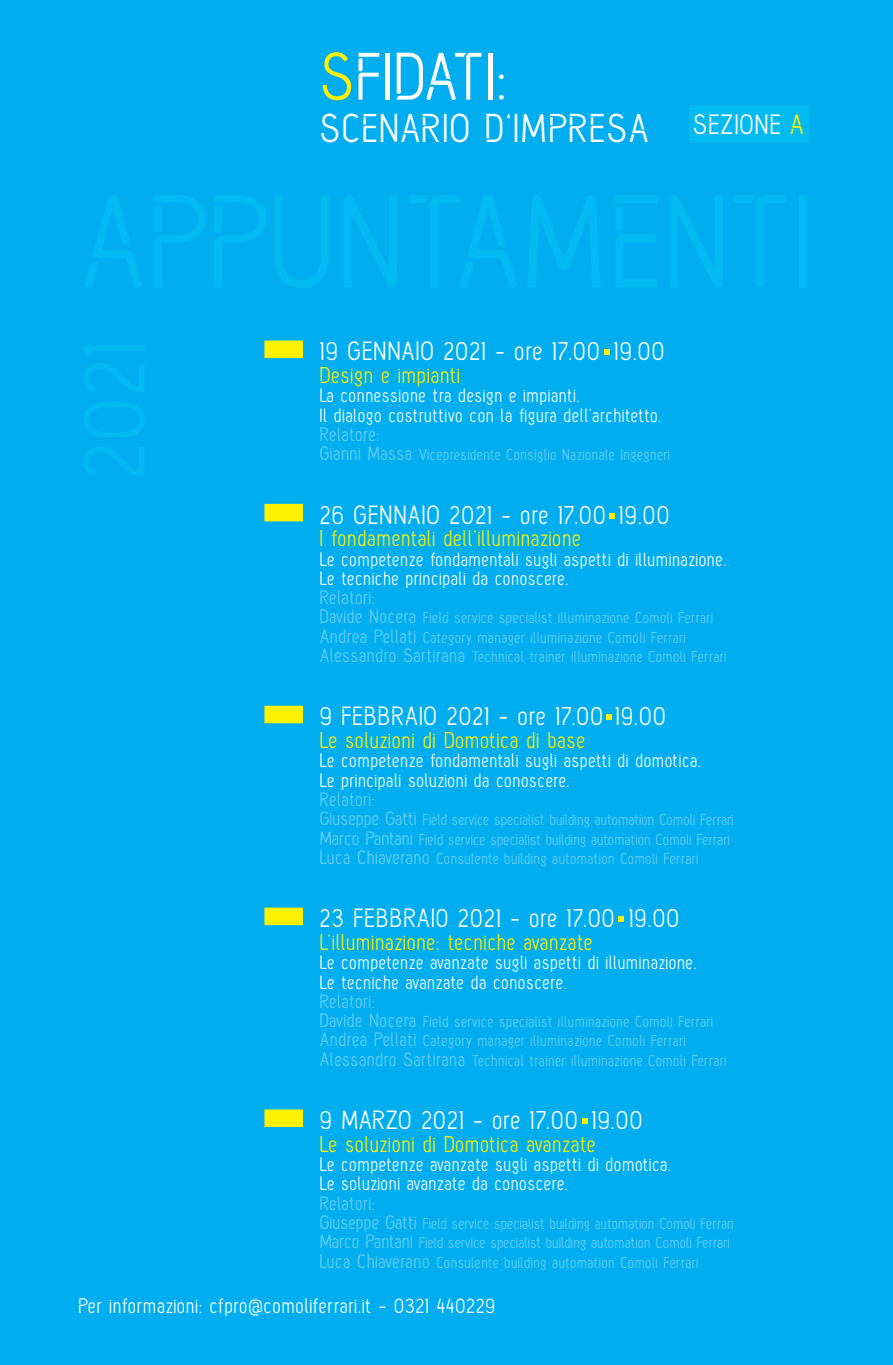
<style>
.page{position:relative;width:893px;height:1365px;background:#fff}
.page>*{position:absolute;margin:0;border:0;box-sizing:border-box;transform-origin:0 0}
.t1{font:66.67px "Capsule X Pro Medium Personal Use";color:#fff}
.t2{font:40.07px "Capsule X Pro Medium Personal Use";letter-spacing:.02em;color:#fff}
.t3{font:27.82px "Capsule X Pro Medium Personal Use";letter-spacing:.02em;color:#fff}
.t4{font:26.25px "Capsule X Pro Medium Personal Use";letter-spacing:.02em;color:#fff}
.t5{font:22.75px "Capsule X Pro Medium Personal Use";letter-spacing:.02em;color:#fff101}
.t6{font:21px "Capsule X Pro Medium Personal Use";letter-spacing:.02em;color:#fff}
.t7{font:19.25px "Capsule X Pro Medium Personal Use";letter-spacing:.02em;color:#fff}
.t8{font:19.25px "Capsule X Pro Medium Personal Use";letter-spacing:.005em;color:#6bcff6}
.t9{font:15.75px "Capsule X Pro Medium Personal Use";letter-spacing:.02em;color:#6bcff6}
.t10{font:15.75px "Capsule X Pro Medium Personal Use";color:#6bcff6}
.s1{color:#fff101}
.s2{font-size:19.25px}
</style>
<div class="page">
<div style="left:0;top:0;width:893px;height:1364px;background:#00aeef"></div>
<svg style="left:609px;top:513px;width:6px;height:5px"></svg>
<div style="left:264px;top:504px;width:39px;height:17px;background:#fff101"></div>
<div style="left:264px;top:705px;width:39px;height:18px;background:#fff101"></div>
<svg style="left:606px;top:714px;width:6px;height:6px"></svg>
<div style="left:264px;top:907px;width:39px;height:18px;background:#fff101"></div>
<svg style="left:619px;top:916px;width:5px;height:6px"></svg>
<div style="left:264px;top:1109px;width:39px;height:17px;background:#fff101"></div>
<svg style="left:582px;top:1118px;width:5px;height:5px"></svg>
<div style="left:264px;top:340px;width:39px;height:18px;background:#fff101"></div>
<svg style="left:604px;top:349px;width:5px;height:6px"></svg>
<div style="left:689px;top:105px;width:119px;height:37px;background:#00baf1"></div>
<p class="t1" style="left:319px;top:50px;width:189px"><span class="s1">S</span>FIDATI:</p>
<p class="t2" style="left:319px;top:112px;width:332px">SCENARIO D’IMPRESA</p>
<p class="t3" style="left:693px;top:113px;width:113px">SEZIONE <span class="s1">A</span></p>
<p class="t4" style="left:319px;top:340px;width:347px">19 GENNAIO 2021 - ore 17.00 19.00</p>
<p class="t5" style="left:319px;top:366px;width:142px">Design e impianti</p>
<p class="t7" style="left:319px;top:388px;width:262px">La connessione tra design e impianti.</p>
<p class="t7" style="left:319px;top:407px;width:344px">Il dialogo costruttivo con la figura dell’architetto.</p>
<p class="t8" style="left:319px;top:426px;width:62px">Relatore:</p>
<p class="t9" style="left:319px;top:448px;width:352px"><span class="s2">Gianni Massa</span> Vicepresidente Consiglio Nazionale Ingegneri</p>
<p class="t4" style="left:319px;top:504px;width:352px">26 GENNAIO 2021 - ore 17.00 19.00</p>
<p class="t5" style="left:319px;top:529px;width:263px">I fondamentali dell’illuminazione</p>
<p class="t7" style="left:319px;top:551px;width:409px">Le competenze fondamentali sugli aspetti di illuminazione.</p>
<p class="t7" style="left:319px;top:570px;width:251px">Le tecniche principali da conoscere.</p>
<p class="t8" style="left:319px;top:589px;width:57px">Relatori:</p>
<p class="t9" style="left:319px;top:611px;width:395px"><span class="s2">Davide Nocera</span> Field service specialist illuminazione Comoli Ferrari</p>
<p class="t9" style="left:319px;top:630px;width:368px"><span class="s2">Andrea Pellati</span> Category manager illuminazione Comoli Ferrari</p>
<p class="t9" style="left:319px;top:650px;width:409px"><span class="s2">Alessandro Sartirana</span> Technical trainer illuminazione Comoli Ferrari</p>
<p class="t4" style="left:319px;top:705px;width:348px">9 FEBBRAIO 2021 - ore 17.00 19.00</p>
<p class="t5" style="left:319px;top:731px;width:267px">Le soluzioni di Domotica di base</p>
<p class="t7" style="left:319px;top:753px;width:383px">Le competenze fondamentali sugli aspetti di domotica.</p>
<p class="t7" style="left:319px;top:772px;width:252px">Le principali soluzioni da conoscere.</p>
<p class="t8" style="left:319px;top:791px;width:57px">Relatori:</p>
<p class="t10" style="left:319px;top:813px;width:415px"><span class="s2">Giuseppe Gatti</span> Field service specialist building automation Comoli Ferrari</p>
<p class="t10" style="left:319px;top:832px;width:412px"><span class="s2">Marco Pantani</span> Field service specialist building automation Comoli Ferrari</p>
<p class="t9" style="left:319px;top:851px;width:381px"><span class="s2">Luca Chiaverano</span> Consulente building automation Comoli Ferrari</p>
<p class="t4" style="left:319px;top:907px;width:362px">23 FEBBRAI0 2021 - ore 17.00 19.00</p>
<p class="t5" style="left:319px;top:932px;width:275px">L’illuminazione: tecniche avanzate</p>
<p class="t7" style="left:319px;top:954px;width:379px">Le competenze avanzate sugli aspetti di illuminazione.</p>
<p class="t7" style="left:319px;top:974px;width:249px">Le tecniche avanzate da conoscere.</p>
<p class="t8" style="left:319px;top:993px;width:57px">Relatori:</p>
<p class="t9" style="left:319px;top:1015px;width:395px"><span class="s2">Davide Nocera</span> Field service specialist illuminazione Comoli Ferrari</p>
<p class="t9" style="left:319px;top:1034px;width:368px"><span class="s2">Andrea Pellati</span> Category manager illuminazione Comoli Ferrari</p>
<p class="t9" style="left:319px;top:1053px;width:409px"><span class="s2">Alessandro Sartirana</span> Technical trainer illuminazione Comoli Ferrari</p>
<p class="t4" style="left:319px;top:1109px;width:325px">9 MARZO 2021 - ore 17.00 19.00</p>
<p class="t5" style="left:319px;top:1134px;width:278px">Le soluzioni di Domotica avanzate</p>
<p class="t7" style="left:319px;top:1156px;width:353px">Le competenze avanzate sugli aspetti di domotica.</p>
<p class="t7" style="left:319px;top:1175px;width:250px">Le soluzioni avanzate da conoscere.</p>
<p class="t8" style="left:319px;top:1195px;width:57px">Relatori:</p>
<p class="t10" style="left:319px;top:1216px;width:415px"><span class="s2">Giuseppe Gatti</span> Field service specialist building automation Comoli Ferrari</p>
<p class="t10" style="left:319px;top:1236px;width:412px"><span class="s2">Marco Pantani</span> Field service specialist building automation Comoli Ferrari</p>
<p class="t9" style="left:319px;top:1255px;width:381px"><span class="s2">Luca Chiaverano</span> Consulente building automation Comoli Ferrari</p>
<p class="t6" style="left:78px;top:1297px;width:419px">Per informazioni: cfpro@comoliferrari.it - 0321 440229</p>
</div>
